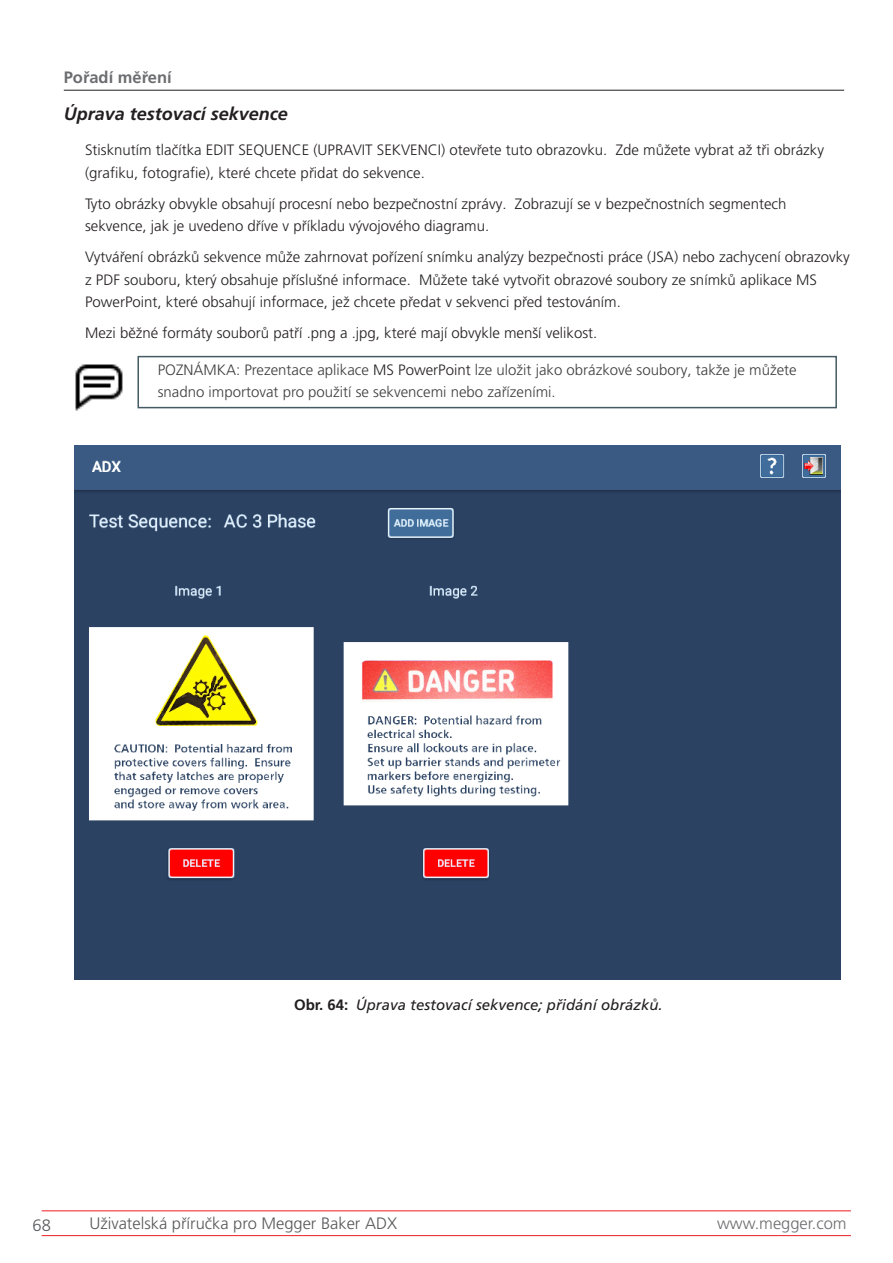
<style>
.page{position:relative;width:893px;height:1263px;background:#fff}
.page>*{position:absolute;margin:0;border:0;box-sizing:border-box;transform-origin:0 0}
.Heading3{font:italic 700 18px "Frutiger LT Pro";color:#231f20}
.t1{font:300 16.5px "Frutiger LT Pro";color:#57585a}
.t2{font:300 16.5px "Frutiger LT Pro";color:#6c6d70}
.t3{font:700 16.5px "Frutiger LT Pro";color:#6c6d70}
.Body{font:300 15px/22.5px "Frutiger LT Pro";color:#231f20}
.Note_and_Notice{font:300 15px/22.5px "Frutiger LT Pro";color:#3e3e3f}
.t4{font:italic 15px "Frutiger LT Pro";color:#231f20}
.s1{color:#231f20}
.s2{font-weight:700;font-style:normal}
</style>
<div class="page">
<hr style="left:64px;top:90px;width:780px;height:1px;background:#231f20">
<hr style="left:42px;top:1210px;width:809px;height:1px;background:#ee1d23">
<hr style="left:42px;top:1235px;width:809px;height:1px;background:#ee1d23">
<img style="left:75px;top:364px;width:48px;height:47px">
<div style="left:137px;top:356px;width:700px;height:52px;border:2px solid #455b64"></div>
<img style="left:74px;top:445px;width:766px;height:534px">
<p class="t3" style="left:64px;top:67px;width:109px">Pořadí měření</p>
<p class="Heading3" style="left:64px;top:103px;width:226px">Úprava testovací sekvence</p>
<p class="Body" style="left:85px;top:139px;width:740px">Stisknutím tlačítka EDIT SEQUENCE (UPRAVIT SEKVENCI) otevřete tuto obrazovku. Zde můžete vybrat až tři obrázky (grafiku, fotografie), které chcete přidat do sekvence.</p>
<p class="Body" style="left:85px;top:192px;width:703px">Tyto obrázky obvykle obsahují procesní nebo bezpečnostní zprávy. Zobrazují se v bezpečnostních segmentech sekvence, jak je uvedeno dříve v příkladu vývojového diagramu.</p>
<p class="Body" style="left:85px;top:246px;width:766px">Vytváření obrázků sekvence může zahrnovat pořízení snímku analýzy bezpečnosti práce (JSA) nebo zachycení obrazovky z PDF souboru, který obsahuje příslušné informace. Můžete také vytvořit obrazové soubory ze snímků aplikace MS<br>PowerPoint, které obsahují informace, jež chcete předat v sekvenci před testováním.</p>
<p class="Body" style="left:85px;top:322px;width:514px">Mezi běžné formáty souborů patří .png a .jpg, které mají obvykle menší velikost.</p>
<p class="Note_and_Notice" style="left:158px;top:358px;width:640px">POZNÁMKA: Prezentace aplikace <span class="s1">MS PowerPoint</span> lze uložit jako obrázkové soubory, takže je můžete snadno importovat pro použití se sekvencemi nebo zařízeními.</p>
<p class="t4" style="left:294px;top:996px;width:370px"><span class="s2">Obr. 64:</span> Úprava testovací sekvence; přidání obrázků.</p>
<p class="t1" style="left:32px;top:1215px;width:20px">68</p>
<p class="t1" style="left:89px;top:1213px;width:309px">Uživatelská příručka pro Megger Baker ADX</p>
<p class="t2" style="left:717px;top:1213px;width:131px">www.megger.com</p>
</div>
